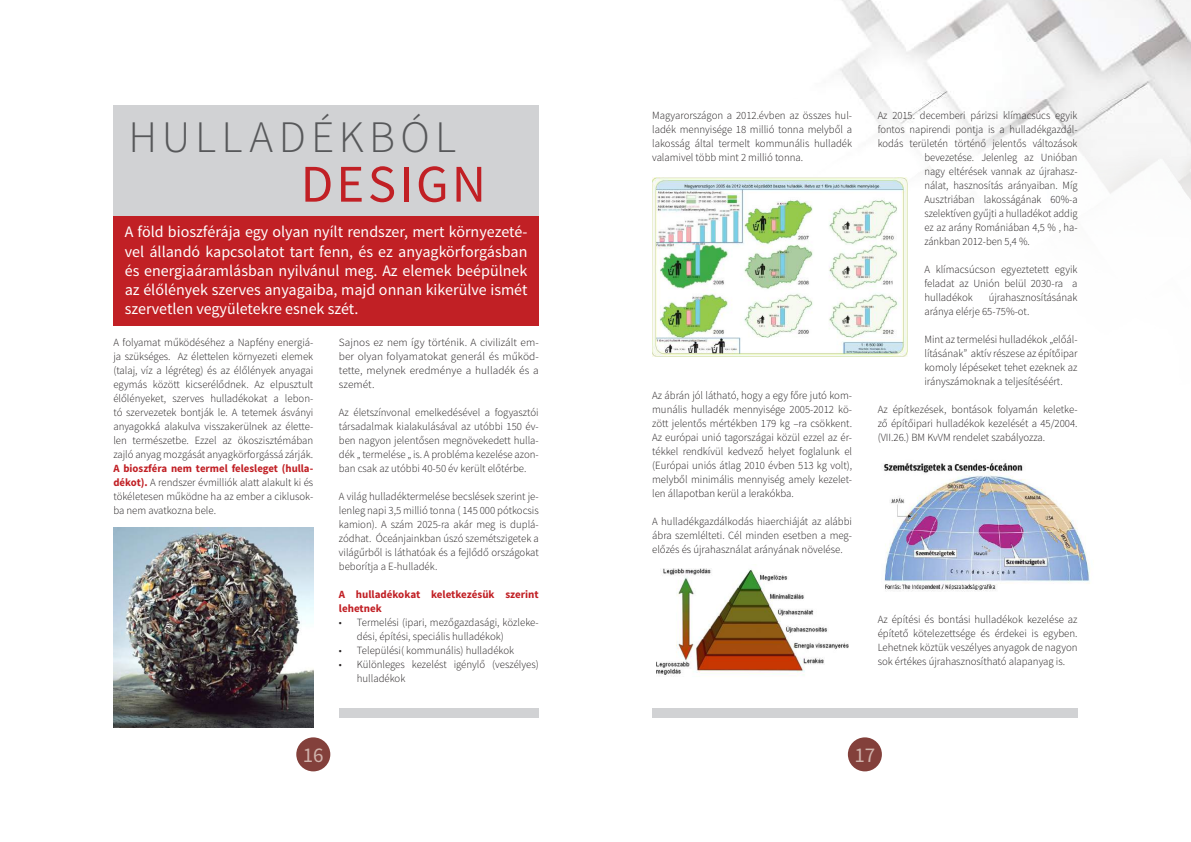
<style>
.page{position:relative;width:1191px;height:842px;background:#fff}
.page>*{position:absolute;margin:0;border:0;box-sizing:border-box;transform-origin:0 0}
.t1{font:53px "Source Sans Pro";letter-spacing:.06em;color:#c12025}
.t2{font:300 45px "Source Sans Pro";letter-spacing:.115em;color:#57585a}
.t3{font:21px "Source Sans Pro";color:#d0b3ac}
.t4{font:16px/19.2px "Source Sans Pro";color:#fff;text-align:justify}
.t5{font:300 11px/14px "Source Sans Pro";color:#231f20;text-align:justify}
.t6{font:300 11px "Source Sans Pro";color:#231f20;scale:.96 1}
.t7{font:700 11px/14px "Source Sans Pro";color:#c12025}
.s1{font-weight:700;color:#c12025}
</style>
<div class="page">
<div style="left:848px;top:737px;width:34px;height:34px;background:#83403b;border-radius:50%"></div>
<div style="left:296px;top:737px;width:34px;height:34px;background:#83403b;border-radius:50%"></div>
<img style="left:839px;top:0;width:352px;height:355px">
<div style="left:113px;top:105px;width:426px;height:112px;background:#d1d2d4"></div>
<div style="left:339px;top:708px;width:200px;height:10px;background:#d1d2d4"></div>
<div style="left:652px;top:708px;width:425px;height:10px;background:#d1d2d4"></div>
<img style="left:113px;top:528px;width:200px;height:200px">
<img style="left:652px;top:177px;width:255px;height:180px">
<img style="left:656px;top:568px;width:193px;height:109px">
<img style="left:884px;top:463px;width:206px;height:128px">
<div style="left:113px;top:217px;width:426px;height:109px;background:#c12025"></div>
<h2 class="t2" style="left:128px;top:109px;width:329px">HULLADÉKBÓL</h2>
<h1 class="t1" style="left:301px;top:151px;width:187px">DESIGN</h1>
<p class="t4" style="left:125px;top:223px;width:404px">A föld bioszférája egy olyan nyílt rendszer, mert környezeté&shy;vel állandó kapcsolatot tart fenn, és ez anyagkörforgásban és energiaáramlásban nyilvánul meg. Az elemek beépülnek az élőlények szerves anyagaiba, majd onnan kikerülve ismét szervetlen vegyületekre esnek szét.</p>
<p class="t5" style="left:113px;top:336px;width:201px">A folyamat működéséhez a Napfény energiá&shy;ja szükséges. Az élettelen környezeti elemek (talaj, víz a légréteg) és az élőlények anyagai egymás között kicserélődnek. Az elpusztult élőlényeket, szerves hulladékokat a lebon&shy;tó szervezetek bontják le. A tetemek ásványi anyagokká alakulva visszakerülnek az élette&shy;len természetbe. Ezzel az ökoszisztémában zajló anyag mozgását anyagkörforgássá zárják.</p>
<p class="t5" style="left:113px;top:462px;width:201px"><span class="s1">A bioszféra nem termel felesleget (hulla&shy;dékot).</span> A rendszer évmilliók alatt alakult ki és tökéletesen működne ha az ember a ciklusok&shy;ba nem avatkozna bele.</p>
<p class="t5" style="left:339px;top:336px;width:201px">Sajnos ez nem így történik. A civilizált em&shy;ber olyan folyamatokat generál és működ&shy;tette, melynek eredménye a hulladék és a szemét.</p>
<p class="t5" style="left:339px;top:406px;width:201px">Az életszínvonal emelkedésével a fogyasztói társadalmak kialakulásával az utóbbi 150 év&shy;ben nagyon jelentősen megnövekedett hulla&shy;dék „ termelése „ is. A probléma kezelése azon&shy;ban csak az utóbbi 40-50 év került előtérbe.</p>
<p class="t5" style="left:339px;top:490px;width:201px">A világ hulladéktermelése becslések szerint je&shy;lenleg napi 3,5 millió tonna ( 145 000 pótkocsis kamion). A szám 2025-ra akár meg is duplá&shy;zódhat. Óceánjainkban úszó szemétszigetek a világűrből is láthatóak és a fejlődő országokat beborítja a E-hulladék.</p>
<p class="t7" style="left:339px;top:588px;width:201px">A hulladékokat keletkezésük szerint lehetnek</p>
<p class="t5" style="left:357px;top:616px;width:183px;text-indent:-18px">• Termelési (ipari, mezőgazdasági, közleke&shy;dési, építési, speciális hulladékok)</p>
<p class="t5" style="left:339px;top:644px;width:177px">• Települési( kommunális) hulladékok</p>
<p class="t5" style="left:357px;top:658px;width:183px;text-indent:-18px">• Különleges kezelést igénylő (veszélyes) hulladékok</p>
<p class="t5" style="left:652px;top:108px;width:201px">Magyarországon a 2012.évben az összes hul&shy;ladék mennyisége 18 millió tonna melyből a lakosság által termelt kommunális hulladék valamivel több mint 2 millió tonna.</p>
<p class="t5" style="left:652px;top:388px;width:201px">Az ábrán jól látható, hogy a egy főre jutó kom&shy;munális hulladék mennyisége 2005-2012 kö&shy;zött jelentős mértékben 179 kg –ra csökkent.<br>Az európai unió tagországai közül ezzel az ér&shy;tékkel rendkívül kedvező helyet foglalunk el (Európai uniós átlag 2010 évben 513 kg volt), melyből minimális mennyiség amely kezelet&shy;len állapotban kerül a lerakókba.</p>
<p class="t5" style="left:652px;top:514px;width:201px">A hulladékgazdálkodás hiaerchiáját az alábbi ábra szemlélteti. Cél minden esetben a meg&shy;előzés és újrahasználat arányának növelése.</p>
<p class="t6" style="left:877px;top:108px;width:210px">Az 2015. decemberi párizsi klímacsúcs egyik</p>
<p class="t6" style="left:877px;top:122px;width:210px">fontos napirendi pontja is a hulladékgazdál-</p>
<p class="t6" style="left:877px;top:136px;width:210px">kodás területén történő jelentős változások</p>
<p class="t6" style="left:924px;top:150px;width:161px">bevezetése. Jelenleg az Unióban</p>
<p class="t6" style="left:924px;top:164px;width:161px">nagy eltérések vannak az újrahasz-</p>
<p class="t6" style="left:924px;top:178px;width:161px">nálat, hasznosítás arányaiban. Míg</p>
<p class="t6" style="left:924px;top:192px;width:161px">Ausztriában lakosságának 60%-a</p>
<p class="t6" style="left:924px;top:206px;width:161px">szelektíven gyűjti a hulladékot addig</p>
<p class="t6" style="left:924px;top:220px;width:161px">ez az arány Romániában 4,5 % , ha-</p>
<p class="t6" style="left:924px;top:234px;width:111px">zánkban 2012-ben 5,4 %.</p>
<p class="t5" style="left:924px;top:262px;width:155px">A klímacsúcson egyeztetett egyik feladat az Unión belül 2030-ra a hulladékok</p>
<p class="t5" style="left:924px;top:290px;width:155px;text-indent:64px">újrahasznosításának aránya elérje 65-75%-ot.</p>
<p class="t5" style="left:924px;top:332px;width:155px">Mint az termelési hulladékok „előál&shy;lításának” aktív részese az építőipar komoly lépéseket tehet ezeknek az irányszámoknak a teljesítéséért.</p>
<p class="t5" style="left:877px;top:402px;width:201px">Az építkezések, bontások folyamán keletke&shy;ző építőipari hulladékok kezelését a 45/2004. (VII.26.) BM KvVM rendelet szabályozza.</p>
<p class="t5" style="left:877px;top:612px;width:201px">Az építési és bontási hulladékok kezelése az építető kötelezettsége és érdekei is egyben.<br>Lehetnek köztük veszélyes anyagok de nagyon sok értékes újrahasznosítható alapanyag is.</p>
<h3 class="t3" style="left:303px;top:742px;width:22px">16</h3>
<h3 class="t3" style="left:854px;top:742px;width:22px">17</h3>
</div>
